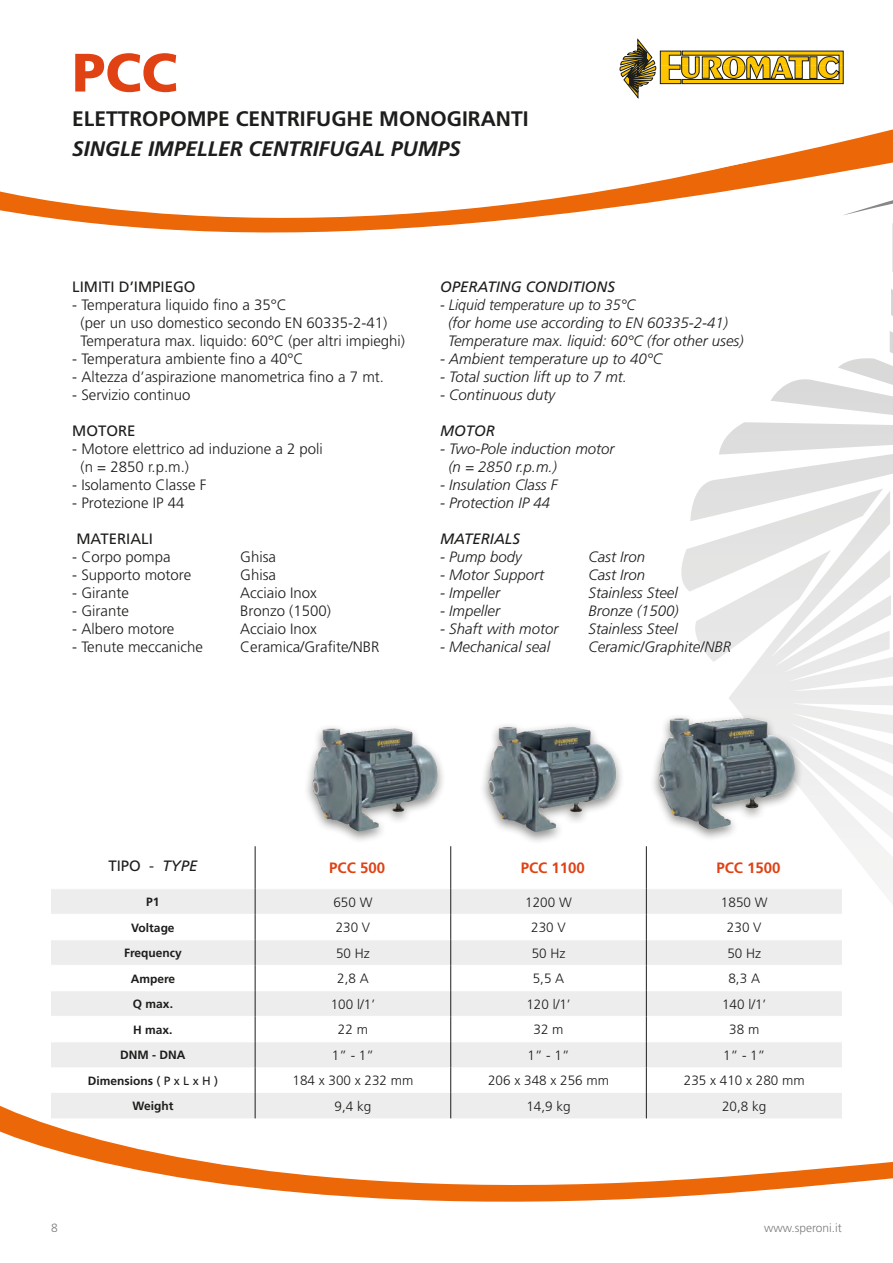
<style>
.page{position:relative;width:893px;height:1263px;background:#fff}
.page>*{position:absolute;margin:0;border:0;box-sizing:border-box;transform-origin:0 0}
.t1{font:900 54px "Frutiger LT Std";color:#e04214}
.t2{font:700 21px "Frutiger LT Std";color:#1d1d1b}
.t3{font:italic 700 21px "Frutiger LT Std";color:#1d1d1b}
.t4{font:300 15px/18px "Frutiger LT Std";color:#1d1d1b}
.t5{font:italic 300 15px/18px "Frutiger LT Std";color:#1d1d1b}
.t6{font:italic 300 15px/18px "Frutiger LT Std";color:#1d1d1b;scale:.95 1}
.t7{font:15px "Frutiger LT Std";color:#1d1d1b}
.t8{font:italic 15px "Frutiger LT Std";color:#1d1d1b}
.t9{font:700 15px "Frutiger LT Std";color:#e04214}
.t10{font:300 13.5px "Frutiger LT Std";color:#1d1d1b}
.t11{font:700 12px "Frutiger LT Std";color:#1d1d1b}
.t12{font:300 12px "Frutiger LT Std";color:#7c7c7c}
.s1{font-style:italic}
.s2{font-weight:400}
</style>
<div class="page">
<img style="left:681px;top:368px;width:212px;height:513px">
<svg style="left:0;top:1105px;width:893px;height:97px"></svg>
<svg style="left:0;top:188px;width:893px;height:180px"></svg>
<svg style="left:619px;top:38px;width:274px;height:177px"></svg>
<div style="left:303px;top:723px;width:144px;height:121px;background:#1d1d1b;opacity:.5"></div>
<img style="left:318px;top:728px;width:15px;height:26px">
<div style="left:650px;top:713px;width:153px;height:129px;background:#1d1d1b;opacity:.5"></div>
<img style="left:665px;top:718px;width:16px;height:26px">
<div style="left:480px;top:722px;width:145px;height:123px;background:#1d1d1b;opacity:.5"></div>
<img style="left:494px;top:727px;width:16px;height:28px">
<svg style="left:51px;top:846px;width:791px;height:272px"></svg>
<h1 class="t1" style="left:72px;top:40px;width:107px">PCC</h1>
<h2 class="t2" style="left:72px;top:107px;width:458px">ELETTROPOMPE CENTRIFUGHE MONOGIRANTI</h2>
<h2 class="t3" style="left:72px;top:137px;width:390px">SINGLE IMPELLER CENTRIFUGAL PUMPS</h2>
<p class="t7" style="left:72px;top:278px;width:125px">LIMITI D’IMPIEGO</p>
<p class="t4" style="left:81px;top:296px;width:326px;text-indent:-8px">- Temperatura liquido fino a 35°C<br>(per un uso domestico secondo EN 60335-2-41)<br>Temperatura max. liquido: 60°C (per altri impieghi)</p>
<p class="t4" style="left:72px;top:350px;width:233px">- Temperatura ambiente fino a 40°C</p>
<p class="t4" style="left:72px;top:368px;width:313px">- Altezza d’aspirazione manometrica fino a 7 mt.</p>
<p class="t4" style="left:72px;top:386px;width:120px">- Servizio continuo</p>
<p class="t7" style="left:72px;top:422px;width:65px">MOTORE</p>
<p class="t4" style="left:81px;top:440px;width:244px;text-indent:-8px">- Motore elettrico ad induzione a 2 poli (n = 2850 r.p.m.)</p>
<p class="t4" style="left:72px;top:476px;width:136px">- Isolamento Classe F</p>
<p class="t4" style="left:72px;top:494px;width:114px">- Protezione IP 44</p>
<p class="t7" style="left:76px;top:530px;width:78px">MATERIALI</p>
<p class="t4" style="left:72px;top:548px;width:100px">- Corpo pompa</p>
<p class="t4" style="left:240px;top:548px;width:37px">Ghisa</p>
<p class="t4" style="left:72px;top:566px;width:120px">- Supporto motore</p>
<p class="t4" style="left:240px;top:566px;width:37px">Ghisa</p>
<p class="t4" style="left:72px;top:584px;width:58px">- Girante</p>
<p class="t4" style="left:240px;top:584px;width:78px">Acciaio Inox</p>
<p class="t4" style="left:72px;top:602px;width:58px">- Girante</p>
<p class="t4" style="left:240px;top:602px;width:92px">Bronzo (1500)</p>
<p class="t4" style="left:72px;top:620px;width:103px">- Albero motore</p>
<p class="t4" style="left:240px;top:620px;width:78px">Acciaio Inox</p>
<p class="t4" style="left:72px;top:638px;width:132px">- Tenute meccaniche</p>
<p class="t4" style="left:240px;top:638px;width:141px">Ceramica/Grafite/NBR</p>
<p class="t8" style="left:440px;top:278px;width:176px">OPERATING CONDITIONS</p>
<p class="t6" style="left:448px;top:296px;width:313px;text-indent:-8px">- Liquid temperature up to 35°C<br>(for home use according to EN 60335-2-41)<br>Temperature max. liquid: 60°C (for other uses)</p>
<p class="t5" style="left:440px;top:350px;width:223px">- Ambient temperature up to 40°C</p>
<p class="t5" style="left:440px;top:368px;width:188px">- Total suction lift up to 7 mt.</p>
<p class="t5" style="left:440px;top:386px;width:117px">- Continuous duty</p>
<p class="t8" style="left:440px;top:422px;width:57px">MOTOR</p>
<p class="t5" style="left:448px;top:440px;width:168px;text-indent:-8px">- Two-Pole induction motor (n = 2850 r.p.m.)</p>
<p class="t5" style="left:440px;top:476px;width:119px">- Insulation Class F</p>
<p class="t5" style="left:440px;top:494px;width:112px">- Protection IP 44</p>
<p class="t8" style="left:440px;top:530px;width:81px">MATERIALS</p>
<p class="t5" style="left:440px;top:548px;width:83px">- Pump body</p>
<p class="t5" style="left:589px;top:548px;width:58px">Cast Iron</p>
<p class="t5" style="left:440px;top:566px;width:106px">- Motor Support</p>
<p class="t5" style="left:589px;top:566px;width:58px">Cast Iron</p>
<p class="t5" style="left:440px;top:584px;width:61px">- Impeller</p>
<p class="t5" style="left:589px;top:584px;width:91px">Stainless Steel</p>
<p class="t5" style="left:440px;top:602px;width:61px">- Impeller</p>
<p class="t5" style="left:589px;top:602px;width:92px">Bronze (1500)</p>
<p class="t5" style="left:440px;top:620px;width:120px">- Shaft with motor</p>
<p class="t5" style="left:589px;top:620px;width:91px">Stainless Steel</p>
<p class="t5" style="left:440px;top:638px;width:111px">- Mechanical seal</p>
<p class="t5" style="left:589px;top:638px;width:144px">Ceramic/Graphite/NBR</p>
<p class="t7" style="left:108px;top:857px;width:91px">TIPO - <span class="s1">TYPE</span></p>
<p class="t9" style="left:329px;top:859px;width:57px">PCC 500</p>
<p class="t9" style="left:521px;top:859px;width:66px">PCC 1100</p>
<p class="t9" style="left:716px;top:859px;width:66px">PCC 1500</p>
<p class="t11" style="left:146px;top:895px;width:15px">P1</p>
<p class="t10" style="left:333px;top:894px;width:41px">650 W</p>
<p class="t10" style="left:525px;top:894px;width:48px">1200 W</p>
<p class="t10" style="left:721px;top:894px;width:48px">1850 W</p>
<p class="t11" style="left:131px;top:920px;width:45px">Voltage</p>
<p class="t10" style="left:336px;top:920px;width:36px">230 V</p>
<p class="t10" style="left:531px;top:920px;width:36px">230 V</p>
<p class="t10" style="left:727px;top:920px;width:36px">230 V</p>
<p class="t11" style="left:124px;top:946px;width:59px">Frequency</p>
<p class="t10" style="left:336px;top:945px;width:35px">50 Hz</p>
<p class="t10" style="left:532px;top:945px;width:35px">50 Hz</p>
<p class="t10" style="left:727px;top:945px;width:35px">50 Hz</p>
<p class="t11" style="left:131px;top:971px;width:46px">Ampere</p>
<p class="t10" style="left:337px;top:971px;width:33px">2,8 A</p>
<p class="t10" style="left:533px;top:971px;width:33px">5,5 A</p>
<p class="t10" style="left:728px;top:971px;width:33px">8,3 A</p>
<p class="t11" style="left:133px;top:997px;width:42px">Q max.</p>
<p class="t10" style="left:331px;top:996px;width:46px">100 l/1’</p>
<p class="t10" style="left:526px;top:996px;width:46px">120 l/1’</p>
<p class="t10" style="left:722px;top:996px;width:46px">140 l/1’</p>
<p class="t11" style="left:133px;top:1022px;width:41px">H max.</p>
<p class="t10" style="left:338px;top:1022px;width:32px">22 m</p>
<p class="t10" style="left:533px;top:1022px;width:32px">32 m</p>
<p class="t10" style="left:729px;top:1022px;width:32px">38 m</p>
<p class="t11" style="left:120px;top:1048px;width:67px">DNM - DNA</p>
<p class="t10" style="left:332px;top:1047px;width:44px">1” - 1”</p>
<p class="t10" style="left:527px;top:1047px;width:44px">1” - 1”</p>
<p class="t10" style="left:723px;top:1047px;width:44px">1” - 1”</p>
<p class="t11" style="left:88px;top:1073px;width:132px">Dimensions <span class="s2">( P x L x H )</span></p>
<p class="t10" style="left:293px;top:1073px;width:122px">184 x 300 x 232 mm</p>
<p class="t10" style="left:488px;top:1073px;width:122px">206 x 348 x 256 mm</p>
<p class="t10" style="left:684px;top:1073px;width:122px">235 x 410 x 280 mm</p>
<p class="t11" style="left:132px;top:1099px;width:43px">Weight</p>
<p class="t10" style="left:335px;top:1098px;width:38px">9,4 kg</p>
<p class="t10" style="left:526px;top:1098px;width:46px">14,9 kg</p>
<p class="t10" style="left:722px;top:1098px;width:46px">20,8 kg</p>
<p class="t12" style="left:51px;top:1221px;width:8px">8</p>
<p class="t12" style="left:764px;top:1221px;width:79px">www.speroni.it</p>
</div>
